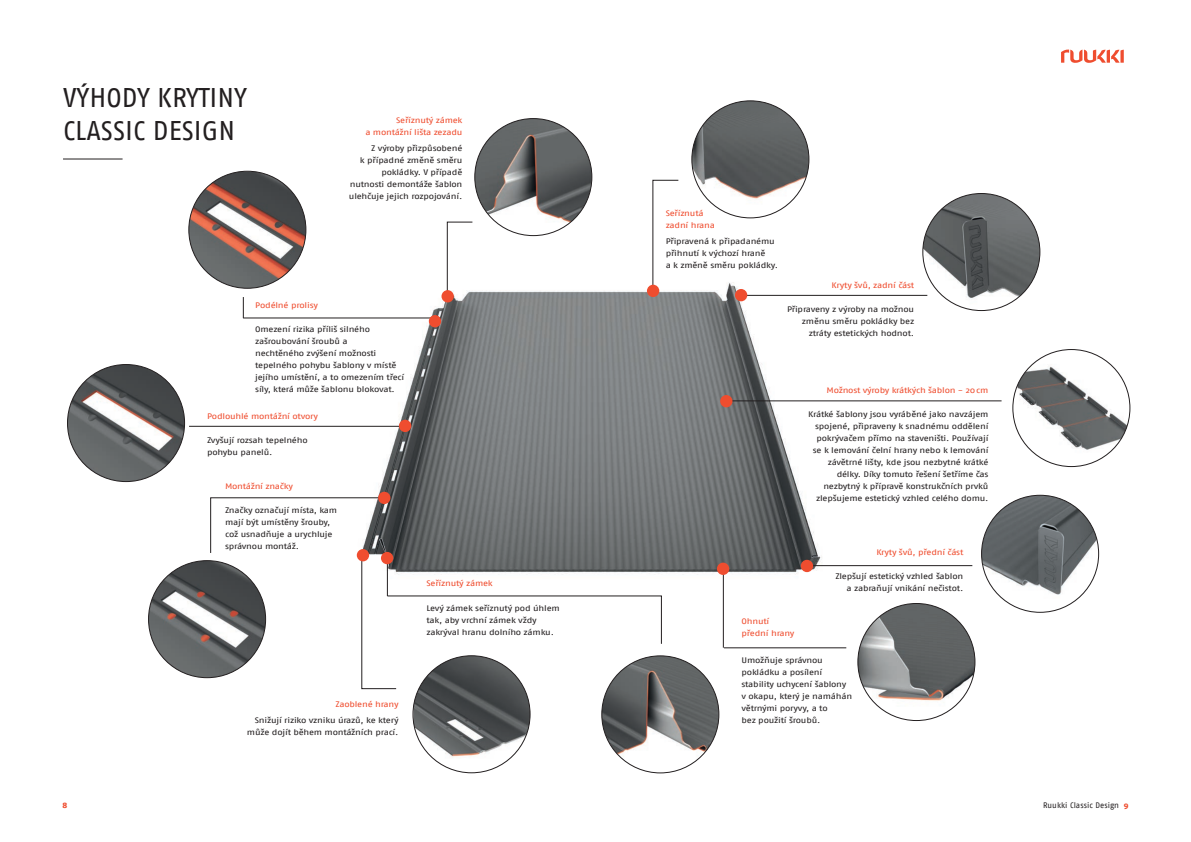
<style>
.page{position:relative;width:1191px;height:842px;background:#fff}
.page>*{position:absolute;margin:0;border:0;box-sizing:border-box;transform-origin:0 0}
.t1{font:27px/33px "Fago Pro";color:#231f20}
.t2{font:8px/12px "Fago Pro";letter-spacing:-.02em;color:#231f20;scale:1.2 1}
.t3{font:8px/12px "Fago Pro";letter-spacing:-.025em;color:#ef4d2f;scale:1.2 1}
.t4{font:8px "Fago Pro";letter-spacing:.005em;color:#231f20}
.t5{font:800 8px "Fago Pro";color:#ef4d2f}
.s1{font-weight:800;color:#ef4d2f}
</style>
<div class="page">
<svg style="left:1061px;top:50px;width:62px;height:13px"></svg>
<img style="left:326px;top:268px;width:529px;height:323px">
<hr style="left:63px;top:159px;width:60px;height:1px;background:#231f20">
<img style="left:692px;top:101px;width:117px;height:117px;border-radius:59px">
<img style="left:922px;top:193px;width:118px;height:118px;border-radius:59px">
<img style="left:858px;top:603px;width:117px;height:117px;border-radius:59px">
<img style="left:67px;top:364px;width:118px;height:118px;border-radius:59px">
<img style="left:413px;top:689px;width:117px;height:84px">
<img style="left:602px;top:656px;width:117px;height:117px;border-radius:59px">
<img style="left:148px;top:561px;width:118px;height:117px;border-radius:59px">
<img style="left:189px;top:171px;width:117px;height:117px">
<img style="left:475px;top:119px;width:117px;height:117px;border-radius:59px">
<img style="left:981px;top:495px;width:117px;height:117px;border-radius:59px">
<hr style="left:189px;top:426px;width:212px;height:1px;background:#231f20">
<hr style="left:724px;top:648px;width:122px;height:1px;background:#231f20">
<hr style="left:723px;top:569px;width:1px;height:79px;background:#231f20">
<hr style="left:243px;top:318px;width:189px;height:1px;background:#231f20">
<svg style="left:243px;top:297px;width:1px;height:21px"></svg>
<svg style="left:447px;top:222px;width:26px;height:71px"></svg>
<div style="left:429px;top:315px;width:12px;height:12px;background:#ef4d2f;border-radius:50%"></div>
<svg style="left:652px;top:180px;width:27px;height:113px"></svg>
<hr style="left:727px;top:401px;width:274px;height:1px;background:#231f20">
<hr style="left:809px;top:565px;width:163px;height:1px;background:#231f20">
<img style="left:1012px;top:349px;width:118px;height:118px;border-radius:59px">
<div style="left:720px;top:395px;width:12px;height:12px;background:#ef4d2f;border-radius:50%"></div>
<div style="left:801px;top:560px;width:12px;height:12px;background:#ef4d2f;border-radius:50%"></div>
<svg style="left:210px;top:497px;width:452px;height:192px"></svg>
<hr style="left:387px;top:563px;width:1px;height:33px;background:#231f20">
<div style="left:399px;top:420px;width:12px;height:12px;background:#ef4d2f;border-radius:50%"></div>
<div style="left:441px;top:290px;width:13px;height:12px;background:#ef4d2f;border-radius:50%"></div>
<div style="left:378px;top:492px;width:12px;height:12px;background:#ef4d2f;border-radius:50%"></div>
<div style="left:647px;top:285px;width:12px;height:12px;background:#ef4d2f;border-radius:50%"></div>
<hr style="left:743px;top:295px;width:184px;height:1px;background:#231f20">
<div style="left:735px;top:289px;width:12px;height:12px;background:#ef4d2f;border-radius:50%"></div>
<div style="left:357px;top:549px;width:12px;height:12px;background:#ef4d2f;border-radius:50%"></div>
<div style="left:381px;top:552px;width:12px;height:12px;background:#ef4d2f;border-radius:50%"></div>
<div style="left:717px;top:563px;width:12px;height:12px;background:#ef4d2f;border-radius:50%"></div>
<h1 class="t1" style="left:63px;top:82px;width:186px">VÝHODY KRYTINY<br>CLASSIC DESIGN</h1>
<p class="t3" style="left:365px;top:114px;width:82px;text-align:right">Seříznutý zámek<br>a montážní lišta zezadu</p>
<p class="t2" style="left:349px;top:142px;width:96px;text-align:right">Z výroby přizpůsobené<br>k případné změně směru pokládky. V případě nutnosti demontáže šablon ulehčuje jejich rozpojování.</p>
<p class="t3" style="left:255px;top:299px;width:54px">Podélné prolisy</p>
<p class="t2" style="left:255px;top:323px;width:126px">Omezení rizika příliš silného zašroubování šroubů a<br>nechtěného zvýšení možnosti tepelného pohybu šablony v místě jejího umístění, a to omezením třecí síly, která může šablonu blokovat.</p>
<p class="t3" style="left:207px;top:410px;width:94px">Podlouhlé montážní otvory</p>
<p class="t2" style="left:207px;top:434px;width:85px">Zvyšují rozsah tepelného pohybu panelů.</p>
<p class="t3" style="left:225px;top:480px;width:58px">Montážní značky</p>
<p class="t2" style="left:225px;top:504px;width:95px">Značky označují místa, kam mají být umístěny šrouby, což usnadňuje a urychluje správnou montáž.</p>
<p class="t3" style="left:335px;top:698px;width:54px">Zaoblené hrany</p>
<p class="t2" style="left:247px;top:714px;width:128px;text-align:right">Snižují riziko vzniku úrazů, ke který může dojít během montážních prací.</p>
<p class="t3" style="left:426px;top:577px;width:57px">Seříznutý zámek</p>
<p class="t2" style="left:426px;top:602px;width:113px">Levý zámek seříznutý pod úhlem tak, aby vrchní zámek vždy zakrýval hranu dolního zámku.</p>
<p class="t3" style="left:665px;top:208px;width:43px">Seříznutá zadní hrana</p>
<p class="t2" style="left:665px;top:236px;width:95px">Připravená k připadanému přihnutí k výchozí hraně<br>a k změně směru pokládky.</p>
<p class="t3" style="left:831px;top:279px;width:70px">Kryty švů, zadní část</p>
<p class="t2" style="left:787px;top:303px;width:107px;text-align:right">Připraveny z výroby na možnou změnu směru pokládky bez ztráty estetických hodnot.</p>
<p class="t3" style="left:826px;top:385px;width:136px">Možnost výroby krátkých šablon - 20cm</p>
<p class="t2" style="left:808px;top:409px;width:152px;text-align:right">Krátké šablony jsou vyráběné jako navzájem spojené, připraveny k snadnému oddělení pokrývačem přímo na staveništi. Používají se k lemování čelní hrany nebo k lemování závětrné lišty, kde jsou nezbytné krátké délky. Díky tomuto řešení šetříme čas nezbytný k přípravě konstrukčních prvků zlepšujeme estetický vzhled celého domu.</p>
<p class="t3" style="left:876px;top:547px;width:74px">Kryty švů, přední část</p>
<p class="t2" style="left:835px;top:571px;width:108px;text-align:right">Zlepšují estetický vzhled šablon a zabraňují vnikání nečistot.</p>
<p class="t3" style="left:741px;top:616px;width:46px">Ohnutí přední hrany</p>
<p class="t2" style="left:741px;top:655px;width:94px">Umožňuje správnou pokládku a posílení stability uchycení šablony v okapu, který je namáhán větrnými poryvy, a to<br>bez použití šroubů.</p>
<p class="t5" style="left:62px;top:800px;width:6px">8</p>
<p class="t4" style="left:1043px;top:800px;width:87px">Ruukki Classic Design <span class="s1">9</span></p>
</div>
